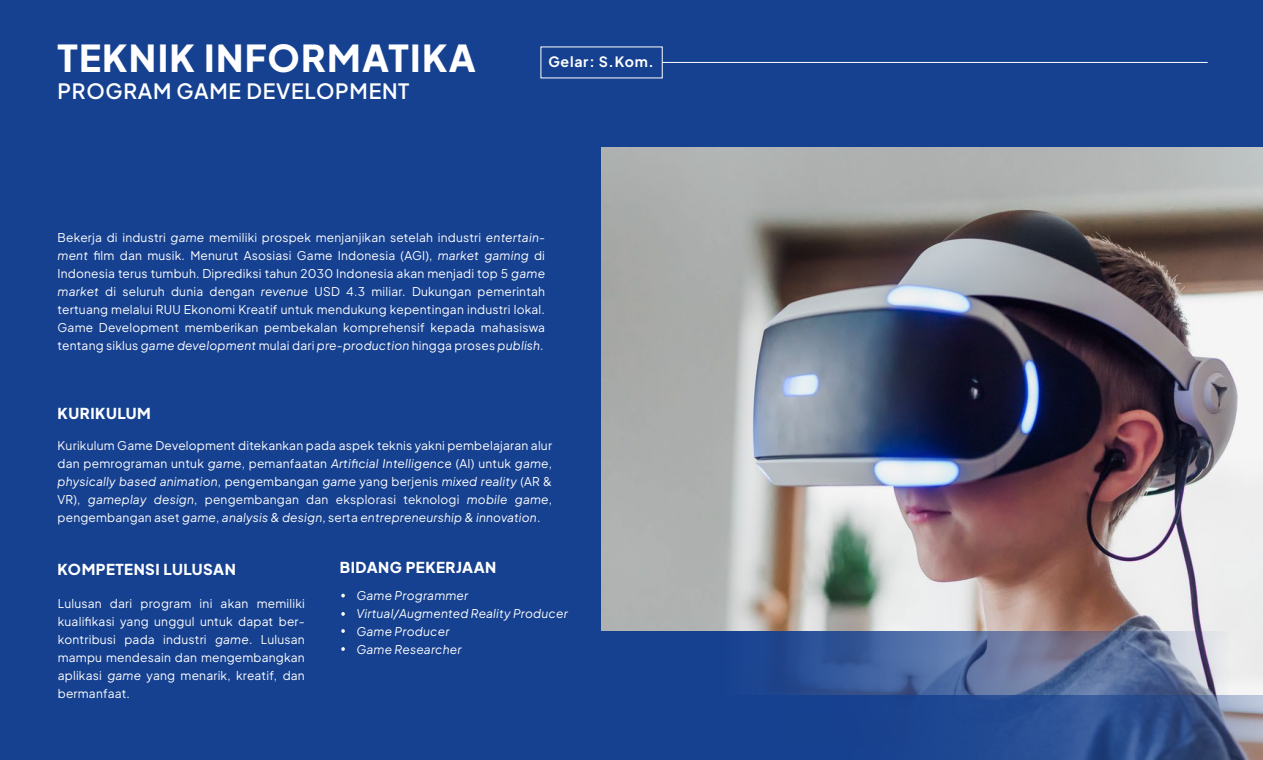
<style>
.page{position:relative;width:1263px;height:760px;background:#164190}
.page>*{position:absolute;margin:0;border:0;box-sizing:border-box;transform-origin:0 0}
.t1{font:800 36.9px "Plus Jakarta Sans";letter-spacing:.035em;color:#fff}
.t2{font:600 21px "Plus Jakarta Sans";letter-spacing:.035em;color:#fff}
.t3{font:800 15px "Plus Jakarta Sans";letter-spacing:.035em;color:#fff}
.t4{font:700 14.25px "Plus Jakarta Sans";letter-spacing:.05em;color:#fff}
.t5{font:12px/18px "Plus Jakarta Sans";letter-spacing:.015em;color:#fff;text-align:justify}
.t6{font:italic 12px/18px "Plus Jakarta Sans";letter-spacing:.015em;color:#fff}
.s1{font-style:italic}
</style>
<div class="page">
<hr style="left:662px;top:62px;width:545px;height:1px;background:#fff">
<svg style="left:341px;top:594px;width:4px;height:3px"></svg>
<svg style="left:341px;top:612px;width:4px;height:4px"></svg>
<svg style="left:341px;top:629px;width:4px;height:4px"></svg>
<svg style="left:341px;top:647px;width:4px;height:4px"></svg>
<img style="left:602px;top:148px;width:661px;height:547px">
<svg style="left:602px;top:631px;width:626px;height:64px"></svg>
<svg style="left:956px;top:695px;width:307px;height:65px"></svg>
<h1 class="t1" style="left:58px;top:28px;width:420px">TEKNIK INFORMATIKA</h1>
<h2 class="t2" style="left:58px;top:74px;width:353px">PROGRAM GAME DEVELOPMENT</h2>
<p class="t4" style="left:548px;top:50px;width:107px">Gelar: S.Kom.</p>
<p class="t5" style="left:58px;top:227px;width:489px">Bekerja di industri <span class="s1">game</span> memiliki prospek menjanjikan setelah industri <span class="s1">entertain&shy;ment</span> film dan musik. Menurut Asosiasi Game Indonesia (AGI), <span class="s1">market gaming</span> di Indonesia terus tumbuh. Diprediksi tahun 2030 Indonesia akan menjadi top 5 <span class="s1">game market</span> di seluruh dunia dengan <span class="s1">revenue</span> USD 4.3 miliar. Dukungan pemerintah tertuang melalui RUU Ekonomi Kreatif untuk mendukung kepentingan industri lokal.<br>Game Development memberikan pembekalan komprehensif kepada mahasiswa tentang siklus <span class="s1">game development</span> mulai dari <span class="s1">pre-production</span> hingga proses <span class="s1">publish.</span></p>
<p class="t3" style="left:58px;top:401px;width:95px">KURIKULUM</p>
<p class="t5" style="left:58px;top:436px;width:496px">Kurikulum Game Development ditekankan pada aspek teknis yakni pembelajaran alur dan pemrograman untuk <span class="s1">game</span>, pemanfaatan <span class="s1">Artificial Intelligence</span> (AI) untuk <span class="s1">game</span>, <span class="s1">physically based animation</span>, pengembangan <span class="s1">game</span> yang berjenis <span class="s1">mixed reality</span> (AR &amp; VR), <span class="s1">gameplay design</span>, pengembangan dan eksplorasi teknologi <span class="s1">mobile game</span>, pengembangan aset <span class="s1">game</span>, <span class="s1">analysis &amp; design</span>, serta <span class="s1">entrepreneurship &amp; innovation</span>.</p>
<p class="t3" style="left:58px;top:557px;width:180px">KOMPETENSI LULUSAN</p>
<p class="t3" style="left:340px;top:555px;width:158px">BIDANG PEKERJAAN</p>
<p class="t5" style="left:58px;top:593px;width:249px">Lulusan dari program ini akan memiliki kualifikasi yang unggul untuk dapat ber&shy;kontribusi pada industri <span class="s1">game</span>. Lulusan mampu mendesain dan mengembangkan aplikasi <span class="s1">game</span> yang menarik, kreatif, dan bermanfaat.</p>
<p class="t6" style="left:356px;top:585px;width:213px">Game Programmer<br>Virtual/Augmented Reality Producer<br>Game Producer<br>Game Researcher</p>
</div>
